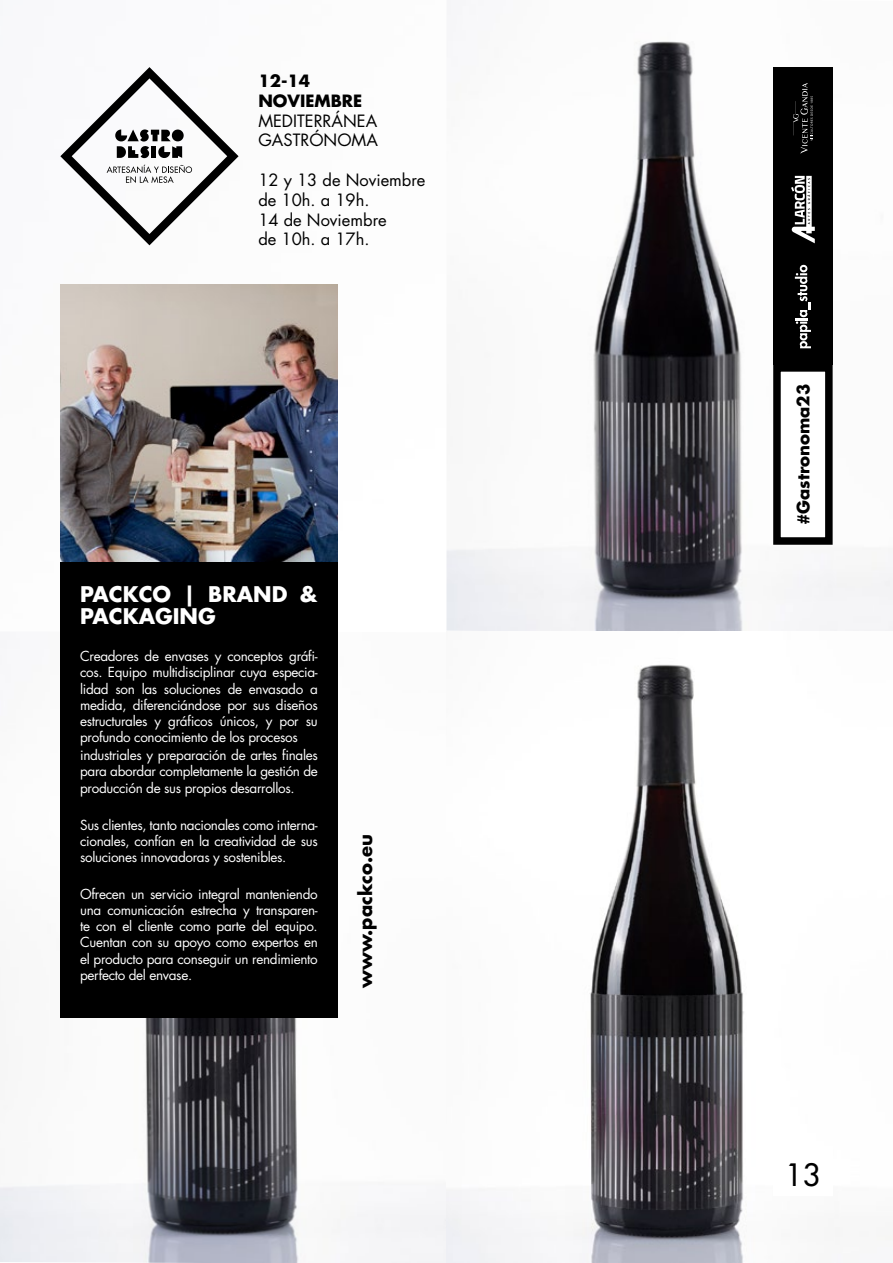
<style>
.page{position:relative;width:893px;height:1263px;background:#fff}
.page>*{position:absolute;margin:0;border:0;box-sizing:border-box;transform-origin:0 0}
.t1{font:500 30px "Futura Std";color:#000}
.t2{font:700 21px/22.5px "Futura Std";color:#fff}
.t3{font:700 18px "Futura Std";color:#000}
.t4{font:16.5px/19.8px "Futura Std";color:#000}
.t5{font:700 16.5px/19.8px "Futura Std";color:#000}
.t6{font:13.5px/16.2px "Futura Std";letter-spacing:-.025em;color:#fff;text-align:justify}
</style>
<div class="page">
<img style="left:0;top:41px;width:893px;height:1222px">
<div style="left:60px;top:562px;width:278px;height:456px;background:#000"></div>
<img style="left:60px;top:285px;width:278px;height:277px">
<div style="left:773px;top:1146px;width:60px;height:50px;background:#fff"></div>
<svg style="left:60px;top:67px;width:179px;height:178px"></svg>
<div style="left:773px;top:67px;width:60px;height:297px;background:#000"></div>
<svg style="left:795px;top:265px;width:16px;height:83px"></svg>
<div style="left:777px;top:368px;width:52px;height:173px;background:#fff"></div>
<div style="left:773px;top:364px;width:60px;height:181px;border:8px solid #000"></div>
<svg style="left:791px;top:176px;width:24px;height:67px"></svg>
<svg style="left:793px;top:83px;width:20px;height:71px"></svg>
<p class="t5" style="left:258px;top:71px;width:105px">12-14<br>NOVIEMBRE</p>
<p class="t4" style="left:258px;top:111px;width:121px">MEDITERRÁNEA<br>GASTRÓNOMA</p>
<p class="t4" style="left:258px;top:170px;width:169px">12 y 13 de Noviembre de 10h. a 19h.<br>14 de Noviembre<br>de 10h. a 17h.</p>
<h2 class="t2" style="left:80px;top:582px;width:239px;text-indent:103px">| BRAND &amp;<br>PACKAGING</h2>
<p class="t6" style="left:80px;top:648px;width:239px">Creadores de envases y conceptos gráfi&shy;cos. Equipo multidisciplinar cuya especia&shy;lidad son las soluciones de envasado a medida, diferenciándose por sus diseños estructurales y gráficos únicos, y por su profundo conocimiento de los procesos</p>
<p class="t6" style="left:80px;top:747px;width:239px">industriales y preparación de artes finales para abordar completamente la gestión de producción de sus propios desarrollos.</p>
<p class="t6" style="left:80px;top:816px;width:239px">Sus clientes, tanto nacionales como interna&shy;cionales, confían en la creatividad de sus soluciones innovadoras y sostenibles.</p>
<p class="t6" style="left:80px;top:886px;width:239px">Ofrecen un servicio integral manteniendo una comunicación estrecha y transparen&shy;te con el cliente como parte del equipo.<br>Cuentan con su apoyo como expertos en el producto para conseguir un rendimiento perfecto del envase.</p>
<h2 class="t2" style="left:80px;top:582px;width:29px">PACKCO</h2>
<h3 class="t3" style="left:353px;top:988px;width:155px;rotate:-90deg">WWW.PACKCO.EU</h3>
<p class="t5" style="left:793px;top:525px;width:143px;rotate:-90deg">#GASTRONOMA23</p>
<h1 class="t1" style="left:786px;top:1156px;width:36px">13</h1>
</div>
